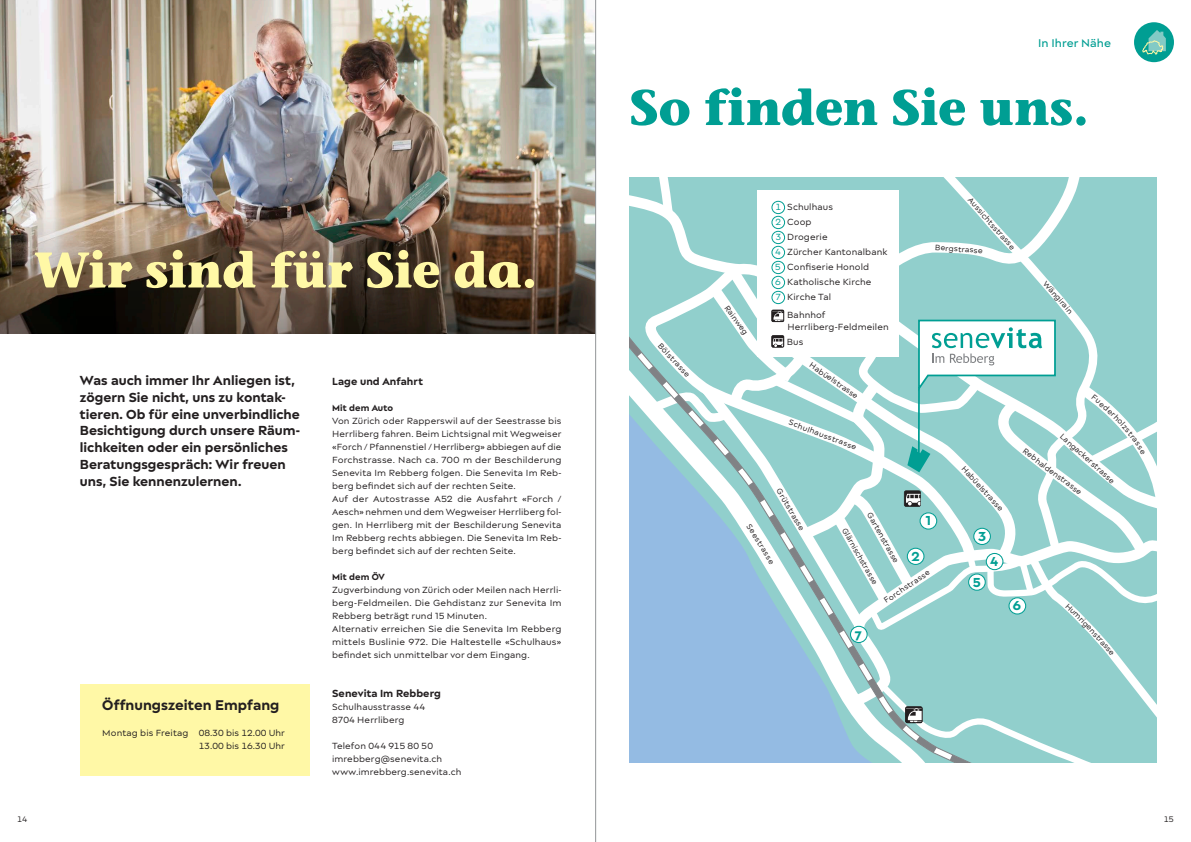
<style>
.page{position:relative;width:1191px;height:842px;background:#fff}
.page>*{position:absolute;margin:0;border:0;box-sizing:border-box;transform-origin:0 0}
.t1{font:700 50px "Stone Informal ITC Pro";letter-spacing:-.01em;color:#fff8a6}
.t2{font:700 50px "Stone Informal ITC Pro";letter-spacing:-.01em;color:#009e93}
.Untertitel_2{font:700 15px "Matteo";color:#231f20}
.Untertitel_2-2{font:700 14px/16.8px "Matteo";color:#231f20}
.t3{font:700 13.9px "Matteo";color:#009e93}
.t4{font:500 12px "Matteo";color:#009e93}
.Untertitel{font:700 11px "Matteo";letter-spacing:.005em;color:#231f20}
.Lauftext_Block{font:9.5px/13px "Matteo";letter-spacing:.01em;color:#231f20;text-align:justify}
.Lauftext{font:9.5px "Matteo";letter-spacing:.01em;color:#231f20}
.Lauftext-2{font:700 9.5px "Matteo";letter-spacing:.01em;color:#231f20}
.t5{font:9.5px "Matteo";color:#009e93}
.t6{font:8.5px "Matteo";color:#231f20}
.t7{font:8.3px "Matteo";color:#231f20}
.t8{font:8.3px "Matteo";color:#231f20;scale:.96 1}
</style>
<div class="page">
<div style="left:1101px;top:177px;width:56px;height:77px;background:#91cfcc"></div>
<svg style="left:1005px;top:177px;width:96px;height:100px"></svg>
<svg style="left:629px;top:177px;width:376px;height:585px;background:#9fd1d6"></svg>
<img style="left:0;top:0;width:595px;height:216px">
<img style="left:0;top:216px;width:595px;height:118px">
<div style="left:1134px;top:22px;width:40px;height:40px;background:#009e93;border-radius:50%"></div>
<svg style="left:1142px;top:30px;width:23px;height:25px"></svg>
<div style="left:80px;top:684px;width:229px;height:91px;background:#fff8a6"></div>
<div style="left:758px;top:190px;width:141px;height:167px;background:#fff"></div>
<div style="left:771px;top:201px;width:14px;height:13px;border:1px solid #009e93;border-radius:50%"></div>
<div style="left:771px;top:216px;width:14px;height:13px;border:1px solid #009e93;border-radius:50%"></div>
<div style="left:771px;top:231px;width:14px;height:13px;border:1px solid #009e93;border-radius:50%"></div>
<div style="left:771px;top:246px;width:14px;height:13px;border:1px solid #009e93;border-radius:50%"></div>
<div style="left:771px;top:261px;width:14px;height:13px;border:1px solid #009e93;border-radius:50%"></div>
<div style="left:771px;top:276px;width:14px;height:13px;border:1px solid #009e93;border-radius:50%"></div>
<hr style="left:595px;top:0;width:1px;height:842px;background:#939598">
<svg style="left:646px;top:277px;width:511px;height:485px"></svg>
<p class="t4" style="left:1038px;top:36px;width:74px">In Ihrer Nähe</p>
<p class="t1" style="left:34px;top:237px;width:505px">Wir sind für Sie da.</p>
<p class="Untertitel_2-2" style="left:80px;top:372px;width:222px">Was auch immer Ihr Anliegen ist, zögern Sie nicht, uns zu kontak&shy;tieren. Ob für eine unverbindliche<br>Besichtigung durch unsere Räum&shy;lichkeiten oder ein persönliches<br>Beratungsgespräch: Wir freuen uns, Sie kennenzulernen.</p>
<p class="Untertitel_2" style="left:102px;top:696px;width:179px">Öffnungszeiten Empfang</p>
<p class="Lauftext" style="left:102px;top:727px;width:184px">Montag bis Freitag 08.30 bis 12.00 Uhr</p>
<p class="Lauftext" style="left:199px;top:740px;width:88px">13.00 bis 16.30 Uhr</p>
<p class="Untertitel" style="left:332px;top:375px;width:92px">Lage und Anfahrt</p>
<p class="Lauftext-2" style="left:332px;top:402px;width:63px">Mit dem Auto</p>
<p class="Lauftext_Block" style="left:332px;top:414px;width:231px">Von Zürich oder Rapperswil auf der Seestrasse bis Herrliberg fahren. Beim Lichtsignal mit Wegweiser «Forch / Pfannenstiel / Herrliberg» abbiegen auf die Forchstrasse. Nach ca. 700 m der Beschilderung Senevita Im Rebberg folgen. Die Senevita Im Reb&shy;berg befindet sich auf der rechten Seite.</p>
<p class="Lauftext_Block" style="left:332px;top:492px;width:231px">Auf der Autostrasse A52 die Ausfahrt «Forch / Aesch» nehmen und dem Wegweiser Herrliberg fol&shy;gen. In Herrliberg mit der Beschilderung Senevita Im Rebberg rechts abbiegen. Die Senevita Im Reb&shy;berg befindet sich auf der rechten Seite.</p>
<p class="Lauftext-2" style="left:332px;top:571px;width:54px">Mit dem ÖV</p>
<p class="Lauftext_Block" style="left:332px;top:583px;width:231px">Zugverbindung von Zürich oder Meilen nach Herrli&shy;berg-Feldmeilen. Die Gehdistanz zur Senevita Im Rebberg beträgt rund 15 Minuten.</p>
<p class="Lauftext_Block" style="left:332px;top:622px;width:231px">Alternativ erreichen Sie die Senevita Im Rebberg mittels Buslinie 972. Die Haltestelle «Schulhaus» befindet sich unmittelbar vor dem Eingang.</p>
<p class="Untertitel" style="left:332px;top:687px;width:110px">Senevita Im Rebberg</p>
<p class="Lauftext" style="left:332px;top:701px;width:95px">Schulhausstrasse 44</p>
<p class="Lauftext" style="left:332px;top:714px;width:74px">8704 Herrliberg</p>
<p class="Lauftext" style="left:332px;top:740px;width:102px">Telefon 044 915 80 50</p>
<p class="Lauftext" style="left:332px;top:753px;width:111px">imrebberg@senevita.ch</p>
<p class="Lauftext" style="left:332px;top:766px;width:131px">www.imrebberg.senevita.ch</p>
<p class="t2" style="left:629px;top:74px;width:461px">So finden Sie uns.</p>
<p class="t7" style="left:663px;top:341px;width:45px;rotate:47deg">Bölstrasse</p>
<p class="t7" style="left:730px;top:303px;width:36px;rotate:54deg">Rainweg</p>
<p class="t5" style="left:775px;top:202px;width:7px">1</p>
<p class="Lauftext" style="left:787px;top:202px;width:47px">Schulhaus</p>
<p class="t5" style="left:775px;top:217px;width:7px">2</p>
<p class="Lauftext" style="left:787px;top:217px;width:26px">Coop</p>
<p class="t5" style="left:775px;top:232px;width:7px">3</p>
<p class="Lauftext" style="left:787px;top:232px;width:42px">Drogerie</p>
<p class="t5" style="left:775px;top:247px;width:7px">4</p>
<p class="Lauftext" style="left:787px;top:247px;width:102px">Zürcher Kantonalbank</p>
<p class="t5" style="left:775px;top:262px;width:7px">5</p>
<p class="Lauftext" style="left:787px;top:262px;width:83px">Confiserie Honold</p>
<p class="t5" style="left:775px;top:277px;width:7px">6</p>
<p class="Lauftext" style="left:787px;top:277px;width:86px">Katholische Kirche</p>
<p class="t5" style="left:775px;top:292px;width:7px">7</p>
<p class="Lauftext" style="left:787px;top:292px;width:45px">Kirche Tal</p>
<p class="Lauftext" style="left:787px;top:310px;width:40px">Bahnhof</p>
<p class="Lauftext" style="left:787px;top:321px;width:103px">Herrliberg-Feldmeilen</p>
<p class="Lauftext" style="left:787px;top:336px;width:18px">Bus</p>
<p class="t7" style="left:813px;top:360px;width:59px;rotate:34deg">Habüelstrasse</p>
<p class="t7" style="left:973px;top:195px;width:68px;rotate:48deg">Aussichtsstrasse</p>
<p class="t7" style="left:935px;top:242px;width:49px;rotate:4deg">Bergstrasse</p>
<p class="t7" style="left:1048px;top:279px;width:42px;rotate:49deg">Wängirain</p>
<p class="t7" style="left:791px;top:417px;width:73px;rotate:21deg">Schulhausstrasse</p>
<p class="t7" style="left:783px;top:486px;width:49px;rotate:60deg">Grütstrasse</p>
<p class="t7" style="left:752px;top:522px;width:47px;rotate:58deg">Seestrasse</p>
<p class="t7" style="left:873px;top:510px;width:58px;rotate:61deg">Gartenstrasse</p>
<p class="t3" style="left:925px;top:513px;width:7px">1</p>
<p class="t8" style="left:848px;top:526px;width:68px;rotate:60deg">Glärnischstrasse</p>
<p class="t3" style="left:911px;top:548px;width:10px">2</p>
<p class="t7" style="left:882px;top:597px;width:55px;rotate:-34deg">Forchstrasse</p>
<p class="t3" style="left:854px;top:626px;width:8px">7</p>
<p class="t7" style="left:966px;top:464px;width:59px;rotate:47deg">Habüelstrasse</p>
<p class="t3" style="left:978px;top:528px;width:10px">3</p>
<p class="t3" style="left:972px;top:574px;width:10px">5</p>
<p class="t3" style="left:990px;top:553px;width:10px">4</p>
<p class="t7" style="left:1064px;top:432px;width:72px;rotate:41deg">Langackerstrasse</p>
<p class="t7" style="left:1026px;top:446px;width:73px;rotate:37deg">Rebhaldenstrasse</p>
<p class="t3" style="left:1013px;top:598px;width:10px">6</p>
<p class="t6" style="left:17px;top:814px;width:12px">14</p>
<p class="t6" style="left:1163px;top:814px;width:12px">15</p>
</div>
